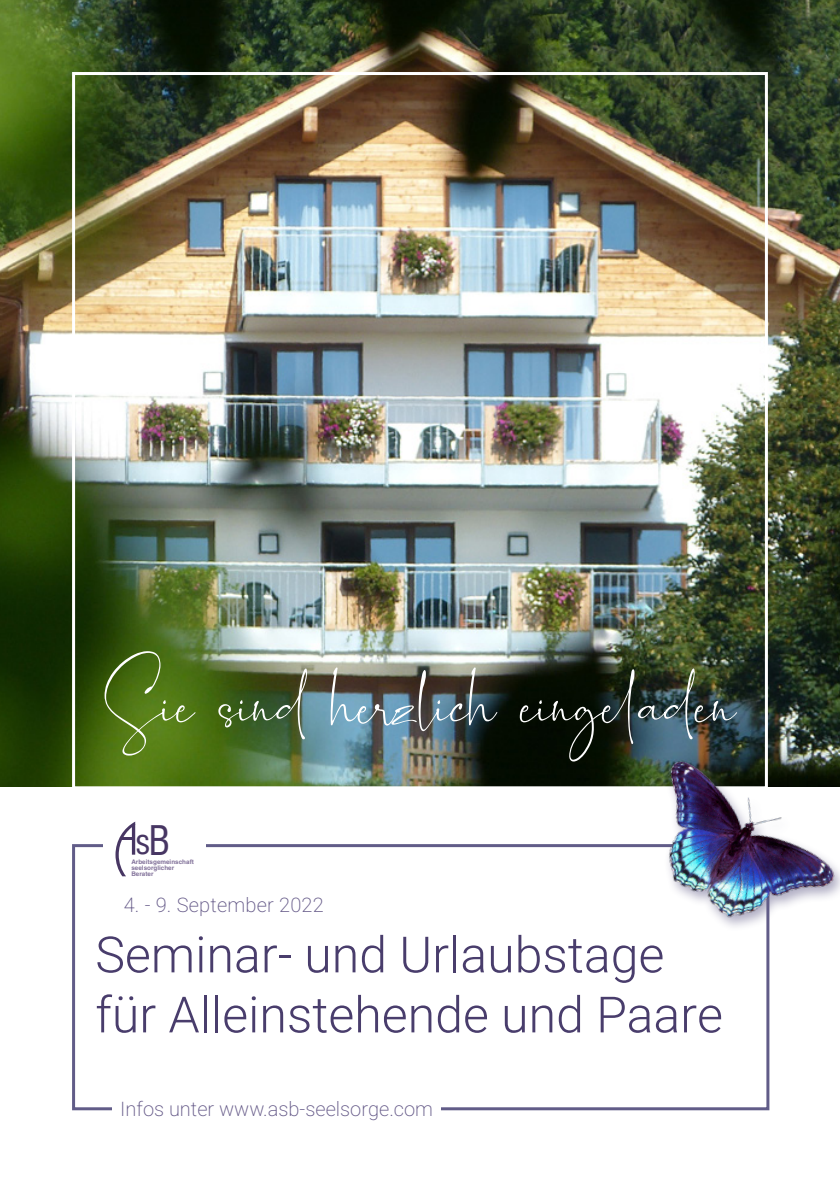
<style>
.page{position:relative;width:840px;height:1191px;background:#fff}
.page>*{position:absolute;margin:0;border:0;box-sizing:border-box;transform-origin:0 0}
.AsB_Überschrift{font:300 50px "Heebo";color:#493d6c}
.t1{font:condensed 34px "Helvetica";color:#473663}
.AsB_fliesstext{font:200 20px "Heebo";color:#665b89}
.t2{font:700 6.4px/6.4px "Helvetica";color:#82729a}
.s1{font-size:39.8px}
</style>
<div class="page">
<img style="left:0;top:0;width:839px;height:786px">
<div style="left:72px;top:844px;width:697px;height:266px;border:3px solid #615c88"></div>
<div style="left:112px;top:1095px;width:329px;height:21px;background:#fff"></div>
<div style="left:103px;top:809px;width:102px;height:69px;background:#fff"></div>
<svg style="left:115px;top:821px;width:20px;height:55px"></svg>
<img style="left:104px;top:651px;width:632px;height:110px">
<div style="left:72px;top:72px;width:695px;height:717px;border:3px solid #fff"></div>
<img style="left:629px;top:728px;width:210px;height:209px">
<p class="t1" style="left:135px;top:820px;width:36px">s<span class="s1">B</span></p>
<p class="t2" style="left:131px;top:864px;width:44px">seelsorglicher<br>Berater</p>
<p class="t2" style="left:131px;top:858px;width:64px">Arbeitsgemeinschaft</p>
<p class="AsB_fliesstext" style="left:124px;top:891px;width:201px">4. - 9. September 2022</p>
<p class="AsB_Überschrift" style="left:95px;top:920px;width:570px">Seminar- und Urlaubstage</p>
<p class="AsB_Überschrift" style="left:95px;top:980px;width:628px">für Alleinstehende und Paare</p>
<p class="AsB_fliesstext" style="left:120px;top:1095px;width:314px">Infos unter www.asb-seelsorge.com</p>
</div>
